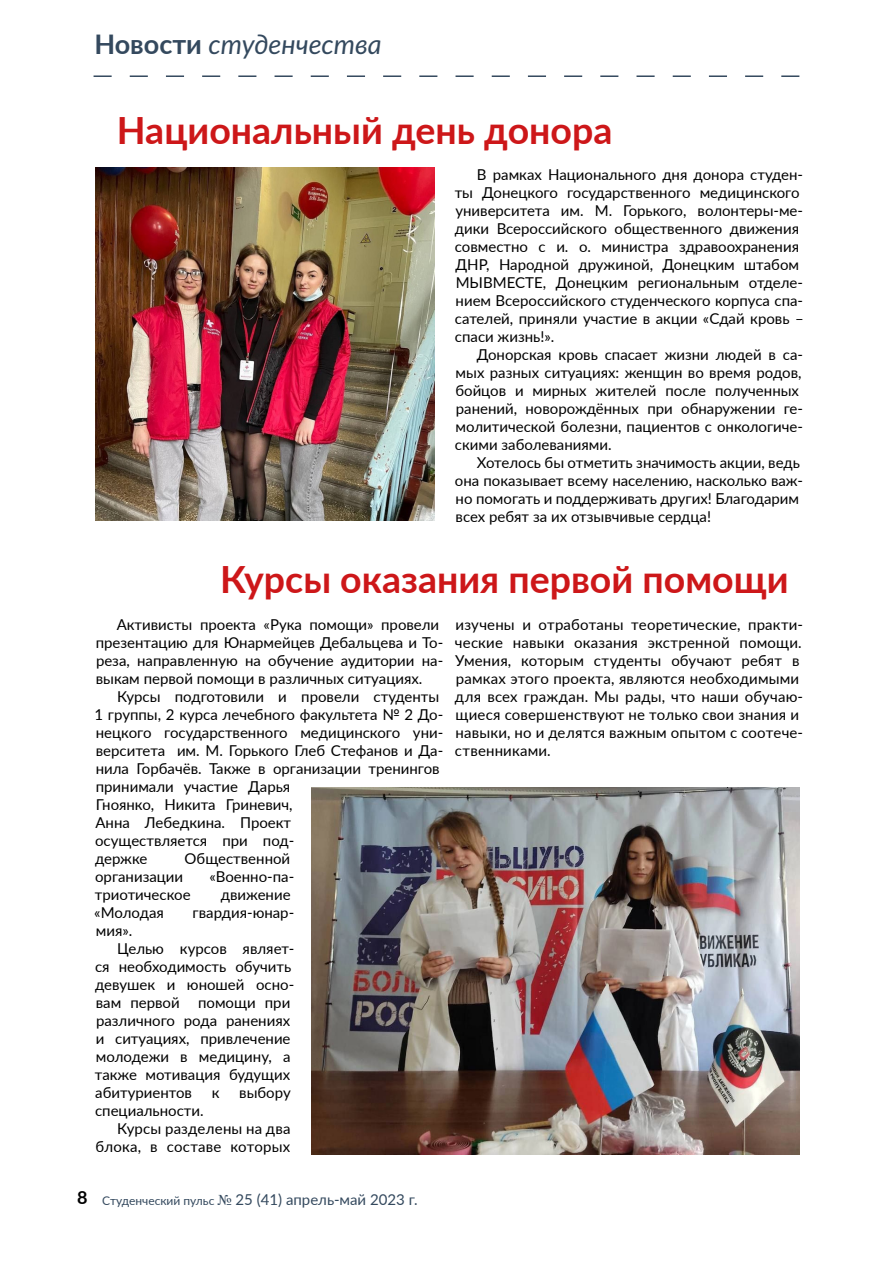
<style>
.page{position:relative;width:893px;height:1263px;background:#fff}
.page>*{position:absolute;margin:0;border:0;box-sizing:border-box;transform-origin:0 0}
.t1{font:700 37.5px "Lato";color:#cd1719}
.t2{font:italic 27px "Lato";color:#34495e}
.t3{font:15px/18px "Lato";color:#000}
.t4{font:15px "Lato";color:#34495e}
.s1{font-weight:700;font-style:normal}
.s2{font-weight:700;font-size:18px;color:#000}
.s3{font-size:12px}
.s4{font-family:"Times New Roman"}
</style>
<div class="page">
<svg style="left:94px;top:75px;width:705px;height:2px"></svg>
<img style="left:96px;top:168px;width:339px;height:353px">
<img style="left:312px;top:788px;width:487px;height:366px">
<h2 class="t2" style="left:94px;top:25px;width:289px"><span class="s1">Новости</span> студенчества</h2>
<h1 class="t1" style="left:117px;top:103px;width:497px">Национальный день донора</h1>
<p class="t3" style="left:455px;top:165px;width:351px;text-indent:22px">В рамках Национального дня донора студен&shy;ты Донецкого государственного медицинского университета им. М. Горького, волонтеры-ме&shy;дики Всероссийского общественного движения совместно с и. о. министра здравоохранения ДНР, Народной дружиной, Донецким штабом МЫВМЕСТЕ, Донецким региональным отделе&shy;нием Всероссийского студенческого корпуса спа&shy;сателей, приняли участие в акции «Сдай кровь – спаси жизнь!».</p>
<p class="t3" style="left:455px;top:345px;width:350px;text-indent:22px">Донорская кровь спасает жизни людей в са&shy;мых разных ситуациях: женщин во время родов, бойцов и мирных жителей после полученных ранений, новорождённых при обнаружении ге&shy;молитической болезни, пациентов с онкологиче&shy;скими заболеваниями.</p>
<p class="t3" style="left:455px;top:453px;width:350px;text-indent:22px">Хотелось бы отметить значимость акции, ведь она показывает всему населению, насколько важ&shy;но помогать и поддерживать других! Благодарим всех ребят за их отзывчивые сердца!</p>
<h1 class="t1" style="left:220px;top:551px;width:570px">Курсы оказания первой помощи</h1>
<p class="t3" style="left:96px;top:615px;width:349px;text-indent:21px">Активисты проекта «Рука помощи» провели презентацию для Юнармейцев Дебальцева и То&shy;реза, направленную на обучение аудитории на&shy;выкам первой помощи в различных ситуациях.</p>
<p class="t3" style="left:95px;top:687px;width:350px;text-indent:23px">Курсы подготовили и провели студенты<br>1 группы, 2 курса лечебного факультета № 2 До&shy;нецкого государственного медицинского уни&shy;верситета им. М. Горького Глеб Стефанов и Да&shy;нила Горбачёв. Также в организации тренингов принимали участие Дарья<br>Гноянко, Никита Гриневич,<br>Анна Лебедкина. Проект<br>осуществляется при под-<br>держке</p>
<p class="t3" style="left:455px;top:615px;width:350px">изучены и отработаны теоретические, практи&shy;ческие навыки оказания экстренной помощи.<br>Умения, которым студенты обучают ребят в рамках этого проекта, являются необходимыми для всех граждан. Мы рады, что наши обучаю&shy;щиеся совершенствуют не только свои знания и навыки, но и делятся важным опытом с соотече&shy;ственниками.</p>
<p class="t3" style="left:185px;top:849px;width:107px">Общественной</p>
<p class="t3" style="left:95px;top:867px;width:90px">организации</p>
<p class="t3" style="left:209px;top:867px;width:86px">«Военно-па-</p>
<p class="t3" style="left:95px;top:885px;width:97px">триотическое</p>
<p class="t3" style="left:221px;top:885px;width:71px">движение</p>
<p class="t3" style="left:94px;top:903px;width:71px">«Молодая</p>
<p class="t3" style="left:193px;top:903px;width:103px">гвардия-юнар-</p>
<p class="t3" style="left:96px;top:921px;width:38px">мия».</p>
<p class="t3" style="left:117px;top:939px;width:179px">Целью курсов являет-</p>
<p class="t3" style="left:95px;top:957px;width:198px">ся необходимость обучить</p>
<p class="t3" style="left:95px;top:975px;width:201px">девушек и юношей осно-</p>
<p class="t3" style="left:96px;top:993px;width:196px">вам первой помощи при</p>
<p class="t3" style="left:96px;top:1011px;width:196px">различного рода ранениях</p>
<p class="t3" style="left:96px;top:1029px;width:196px">и ситуациях, привлечение</p>
<p class="t3" style="left:96px;top:1047px;width:196px">молодежи в медицину, а</p>
<p class="t3" style="left:95px;top:1065px;width:197px">также мотивация будущих</p>
<p class="t3" style="left:95px;top:1083px;width:98px">абитуриентов</p>
<p class="t3" style="left:212px;top:1083px;width:9px">к</p>
<p class="t3" style="left:239px;top:1083px;width:53px">выбору</p>
<p class="t3" style="left:95px;top:1101px;width:110px">специальности.</p>
<p class="t3" style="left:117px;top:1119px;width:175px">Курсы разделены на два</p>
<p class="t3" style="left:96px;top:1137px;width:196px">блока, в составе которых</p>
<p class="t4" style="left:77px;top:1189px;width:342px"><span class="s2">8</span> <span class="s3">Студенческий пульс</span> <span class="s4">№</span> 25 (41) апрель-май 2023 г.</p>
</div>
